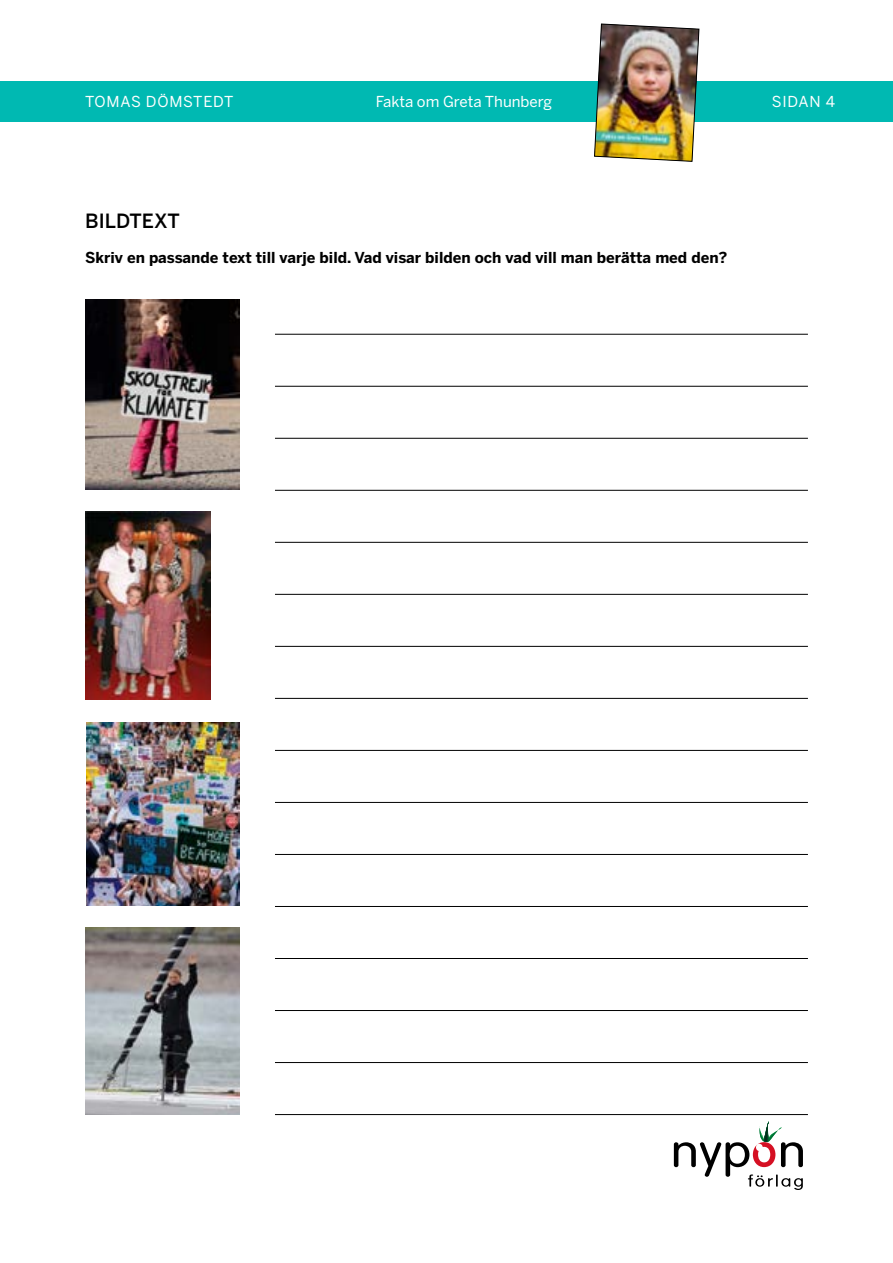
<style>
.page{position:relative;width:893px;height:1263px;background:#fff}
.page>*{position:absolute;margin:0;border:0;box-sizing:border-box;transform-origin:0 0}
.t1{font:500 19.5px "Benton Sans";color:#000}
.t2{font:700 15px "Benton Sans";color:#000}
.t3{font:15px "Benton Sans";color:#fff}
.t4{font:15px "Benton Sans";letter-spacing:.05em;color:#fff}
</style>
<div class="page">
<div style="left:0;top:81px;width:893px;height:40px;background:#00b9b2"></div>
<svg style="left:674px;top:1121px;width:129px;height:69px"></svg>
<img style="left:594px;top:23px;width:105px;height:139px">
<img style="left:85px;top:299px;width:154px;height:190px">
<img style="left:85px;top:927px;width:154px;height:187px">
<img style="left:86px;top:723px;width:153px;height:183px">
<img style="left:85px;top:512px;width:125px;height:187px">
<hr style="left:275px;top:334px;width:533px;height:1px;background:#000">
<hr style="left:275px;top:386px;width:533px;height:1px;background:#000">
<hr style="left:275px;top:438px;width:533px;height:1px;background:#000">
<hr style="left:275px;top:490px;width:533px;height:1px;background:#000">
<hr style="left:275px;top:542px;width:533px;height:1px;background:#000">
<hr style="left:275px;top:594px;width:533px;height:1px;background:#000">
<hr style="left:275px;top:646px;width:533px;height:1px;background:#000">
<hr style="left:275px;top:698px;width:533px;height:1px;background:#000">
<hr style="left:275px;top:750px;width:533px;height:1px;background:#000">
<hr style="left:275px;top:802px;width:533px;height:1px;background:#000">
<hr style="left:275px;top:854px;width:533px;height:1px;background:#000">
<hr style="left:275px;top:906px;width:533px;height:1px;background:#000">
<hr style="left:275px;top:958px;width:533px;height:1px;background:#000">
<hr style="left:275px;top:1010px;width:533px;height:1px;background:#000">
<hr style="left:275px;top:1062px;width:533px;height:1px;background:#000">
<hr style="left:275px;top:1114px;width:533px;height:1px;background:#000">
<p class="t4" style="left:85px;top:93px;width:150px">TOMAS DÖMSTEDT</p>
<p class="t3" style="left:376px;top:93px;width:178px">Fakta om Greta Thunberg</p>
<p class="t3" style="left:772px;top:93px;width:65px">SIDAN 4</p>
<h1 class="t1" style="left:85px;top:210px;width:96px">BILDTEXT</h1>
<p class="t2" style="left:85px;top:249px;width:644px">Skriv en passande text till varje bild. Vad visar bilden och vad vill man berätta med den?</p>
</div>
